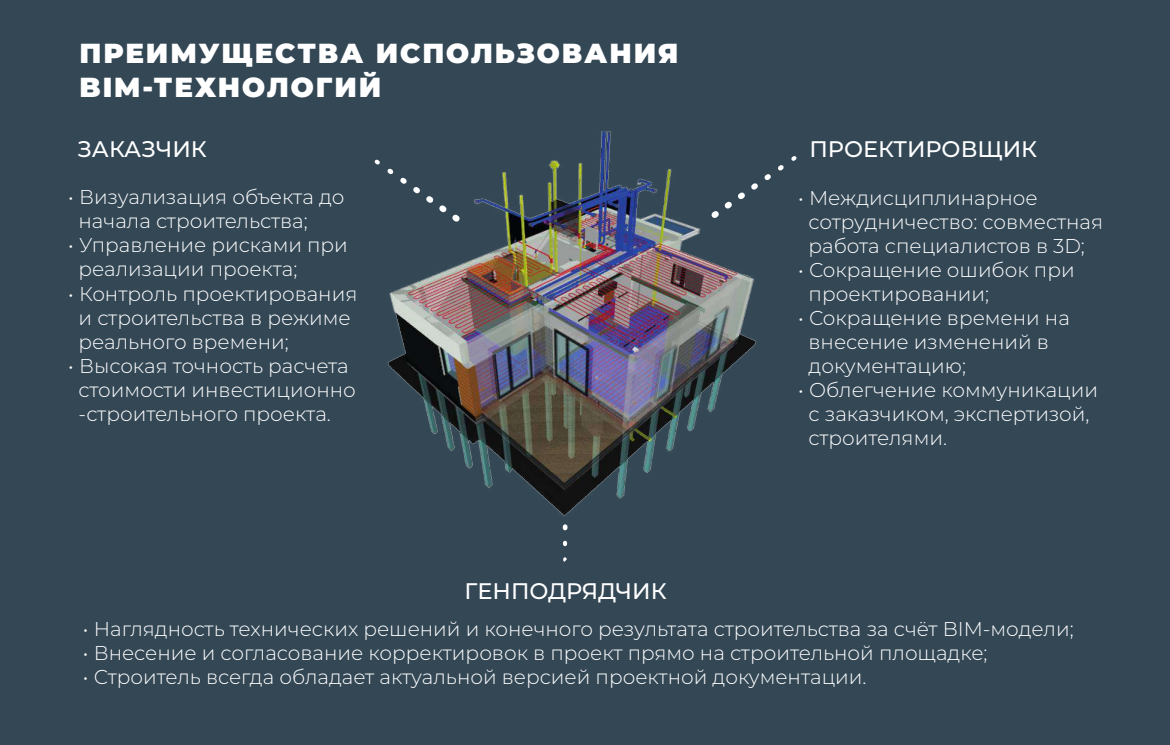
<style>
.page{position:relative;width:1170px;height:745px;background:#fff}
.page>*{position:absolute;margin:0;border:0;box-sizing:border-box;transform-origin:0 0}
.t1{font:900 27.5px/33px "Montserrat";letter-spacing:.07em;color:#fff}
.t2{font:500 22.5px "Montserrat";color:#fff}
.t3{font:300 20px/24px "Montserrat";color:#fff}
</style>
<div class="page">
<div style="left:1px;top:1px;width:1168px;height:743px;background:#334755"></div>
<img style="left:388px;top:131px;width:396px;height:385px">
<svg style="left:439px;top:205px;width:21px;height:17px"></svg>
<svg style="left:426px;top:196px;width:7px;height:7px"></svg>
<svg style="left:413px;top:186px;width:7px;height:7px"></svg>
<svg style="left:400px;top:177px;width:7px;height:7px"></svg>
<svg style="left:387px;top:168px;width:6px;height:6px"></svg>
<svg style="left:374px;top:159px;width:6px;height:6px"></svg>
<svg style="left:562px;top:524px;width:5px;height:6px"></svg>
<svg style="left:563px;top:540px;width:4px;height:6px"></svg>
<svg style="left:711px;top:183px;width:47px;height:35px"></svg>
<svg style="left:764px;top:174px;width:7px;height:6px"></svg>
<svg style="left:777px;top:165px;width:6px;height:6px"></svg>
<svg style="left:791px;top:156px;width:5px;height:5px"></svg>
<h1 class="t1" style="left:79px;top:35px;width:600px">ПРЕИМУЩЕСТВА ИСПОЛЬЗОВАНИЯ<br>BIM-ТЕХНОЛОГИЙ</h1>
<p class="t2" style="left:77px;top:133px;width:131px">ЗАКАЗЧИК</p>
<p class="t2" style="left:809px;top:133px;width:229px">ПРОЕКТИРОВЩИК</p>
<p class="t3" style="left:79px;top:184px;width:267px;text-indent:-10px">• Визуализация объекта до начала строительства;</p>
<p class="t3" style="left:79px;top:232px;width:271px;text-indent:-10px">• Управление рисками при реализации проекта;</p>
<p class="t3" style="left:79px;top:280px;width:280px;text-indent:-10px">• Контроль проектирования и строительства в режиме реального времени;</p>
<p class="t3" style="left:79px;top:352px;width:279px;text-indent:-10px">• Высокая точность расчета стоимости инвестиционно -строительного проекта.</p>
<p class="t2" style="left:464px;top:575px;width:204px">ГЕНПОДРЯДЧИК</p>
<p class="t3" style="left:808px;top:185px;width:296px;text-indent:-10px">• Междисциплинарное сотрудничество: совместная работа специалистов в 3D;</p>
<p class="t3" style="left:808px;top:257px;width:267px;text-indent:-10px">• Сокращение ошибок при проектировании;</p>
<p class="t3" style="left:808px;top:305px;width:263px;text-indent:-10px">• Сокращение времени на внесение изменений в документацию;</p>
<p class="t3" style="left:808px;top:377px;width:291px;text-indent:-10px">• Облегчение коммуникации с заказчиком, экспертизой, строителями.</p>
<p class="t3" style="left:83px;top:615px;width:992px">• Наглядность технических решений и конечного результата строительства за счёт BIM-модели;</p>
<p class="t3" style="left:83px;top:639px;width:906px">• Внесение и согласование корректировок в проект прямо на строительной площадке;</p>
<p class="t3" style="left:83px;top:663px;width:785px">• Строитель всегда обладает актуальной версией проектной документации.</p>
</div>
